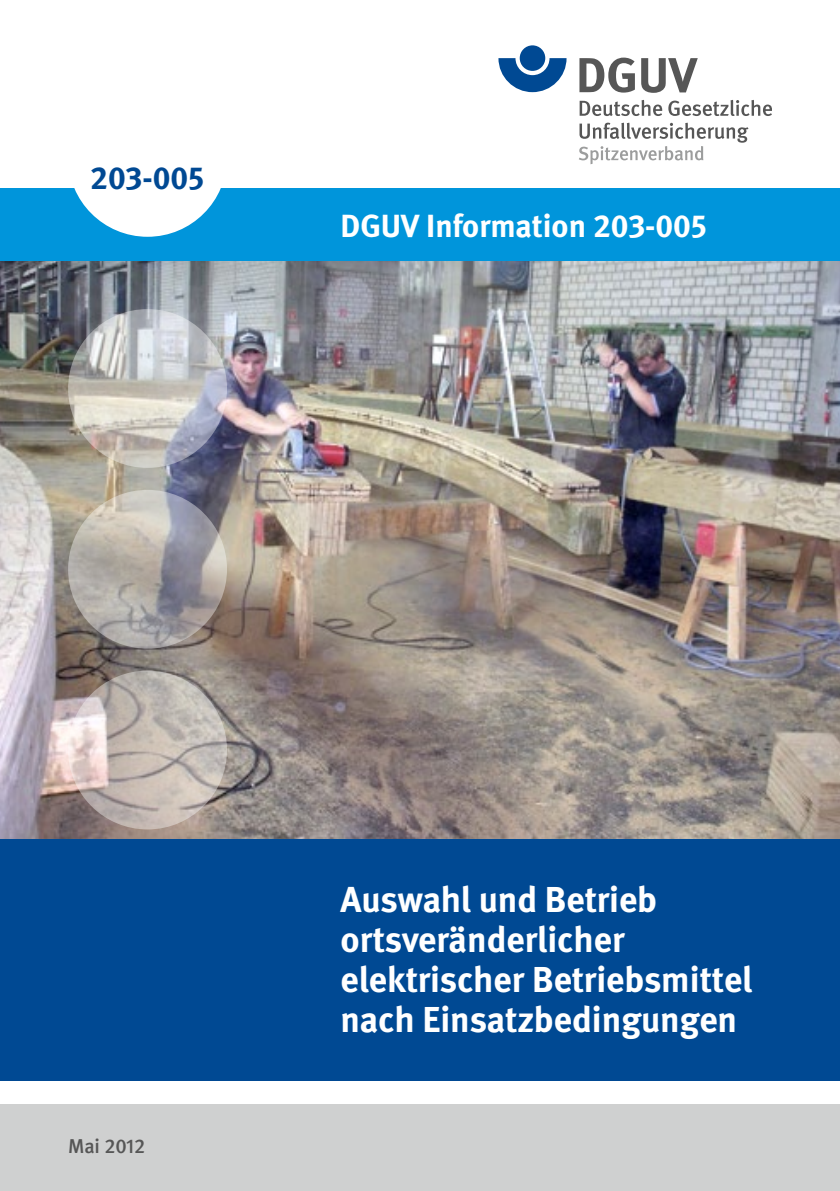
<style>
.page{position:relative;width:840px;height:1191px;background:#fff}
.page>*{position:absolute;margin:0;border:0;box-sizing:border-box;transform-origin:0 0}
.Titel{font:700 36px/40px "DGUV Meta";color:#fff}
.BestNr_Balken{font:700 32px "DGUV Meta";color:#fff}
.t1{font:700 32px "DGUV Meta";color:#004993}
.Ausgabe{font:500 20px "DGUV Meta";color:#565656}
</style>
<div class="page">
<img style="left:0;top:261px;width:839px;height:578px">
<div style="left:0;top:1104px;width:839px;height:87px;background:#cfd0d0"></div>
<div style="left:0;top:839px;width:839px;height:241px;background:#004993"></div>
<div style="left:0;top:189px;width:839px;height:72px;background:#0095db"></div>
<svg style="left:68px;top:309px;width:159px;height:159px;background:#c6c5c4"></svg>
<svg style="left:68px;top:490px;width:159px;height:158px;background:#aea9a8"></svg>
<svg style="left:68px;top:670px;width:159px;height:159px;background:#c6bcb6"></svg>
<div style="left:68px;top:78px;width:159px;height:159px;background:#fff;border-radius:50%"></div>
<svg style="left:498px;top:58px;width:68px;height:34px"></svg>
<div style="left:519px;top:45px;width:26px;height:26px;background:#004993;border-radius:50%"></div>
<svg style="left:579px;top:58px;width:55px;height:35px"></svg>
<svg style="left:641px;top:58px;width:56px;height:35px"></svg>
<svg style="left:579px;top:100px;width:82px;height:16px"></svg>
<svg style="left:668px;top:100px;width:103px;height:16px"></svg>
<svg style="left:579px;top:123px;width:169px;height:41px"></svg>
<p class="t1" style="left:90px;top:158px;width:115px">203-005</p>
<p class="BestNr_Balken" style="left:340px;top:207px;width:367px">DGUV Information 203-005</p>
<p class="Ausgabe" style="left:68px;top:1134px;width:78px">Mai 2012</p>
<p class="Titel" style="left:340px;top:880px;width:413px">Auswahl und Betrieb ortsveränderlicher elektrischer Betriebsmittel nach Einsatzbedingungen</p>
</div>
